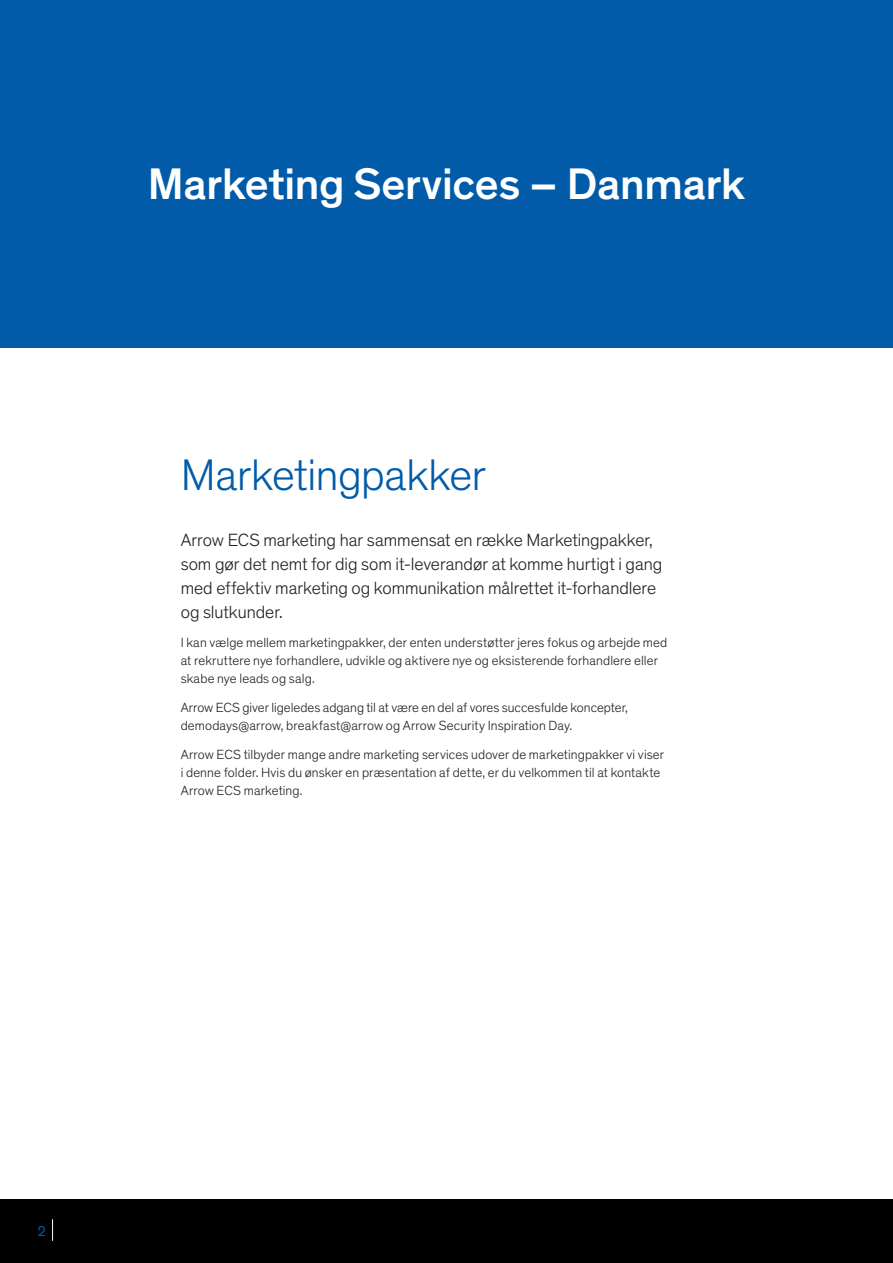
<style>
.page{position:relative;width:893px;height:1263px;background:#fff}
.page>*{position:absolute;margin:0;border:0;box-sizing:border-box;transform-origin:0 0}
.Headline_30_34{font:500 45px "Theinhardt";letter-spacing:-.005em;color:#fff}
.Headline_30_34-2{font:300 45px "Theinhardt";letter-spacing:-.01em;color:#015ba9}
.Body_Copy_Intro_12_1{font:300 18px/24px "Theinhardt";letter-spacing:-.005em;color:#231f20}
.t1{font:14.55px "Theinhardt";color:#015ba9}
.Body_Copy_9_12{font:300 13.5px/18px "Theinhardt";letter-spacing:.01em;color:#231f20}
</style>
<div class="page">
<div style="left:0;top:1199px;width:893px;height:64px;background:#000001"></div>
<svg style="left:52px;top:1219px;width:1px;height:22px"></svg>
<div style="left:0;top:0;width:893px;height:348px;background:#015ba9"></div>
<p class="Headline_30_34" style="left:148px;top:157px;width:599px">Marketing Services – Danmark</p>
<p class="Headline_30_34-2" style="left:181px;top:449px;width:307px">Marketingpakker</p>
<p class="Body_Copy_Intro_12_1" style="left:181px;top:529px;width:483px">Arrow ECS marketing har sammensat en række Marketingpakker, som gør det nemt for dig som it-leverandør at komme hurtigt i gang med effektiv marketing og kommunikation målrettet it-forhandlere og slutkunder.</p>
<p class="Body_Copy_9_12" style="left:181px;top:634px;width:488px">I kan vælge mellem marketingpakker, der enten understøtter jeres fokus og arbejde med at rekruttere nye forhandlere, udvikle og aktivere nye og eksisterende forhandlere eller skabe nye leads og salg.</p>
<p class="Body_Copy_9_12" style="left:181px;top:699px;width:449px">Arrow ECS giver ligeledes adgang til at være en del af vores succesfulde koncepter, demodays@arrow, breakfast@arrow og Arrow Security Inspiration Day.</p>
<p class="Body_Copy_9_12" style="left:181px;top:745px;width:485px">Arrow ECS tilbyder mange andre marketing services udover de marketingpakker vi viser i denne folder. Hvis du ønsker en præsentation af dette, er du velkommen til at kontakte<br>Arrow ECS marketing.</p>
<p class="t1" style="left:37px;top:1222px;width:10px">2</p>
</div>
